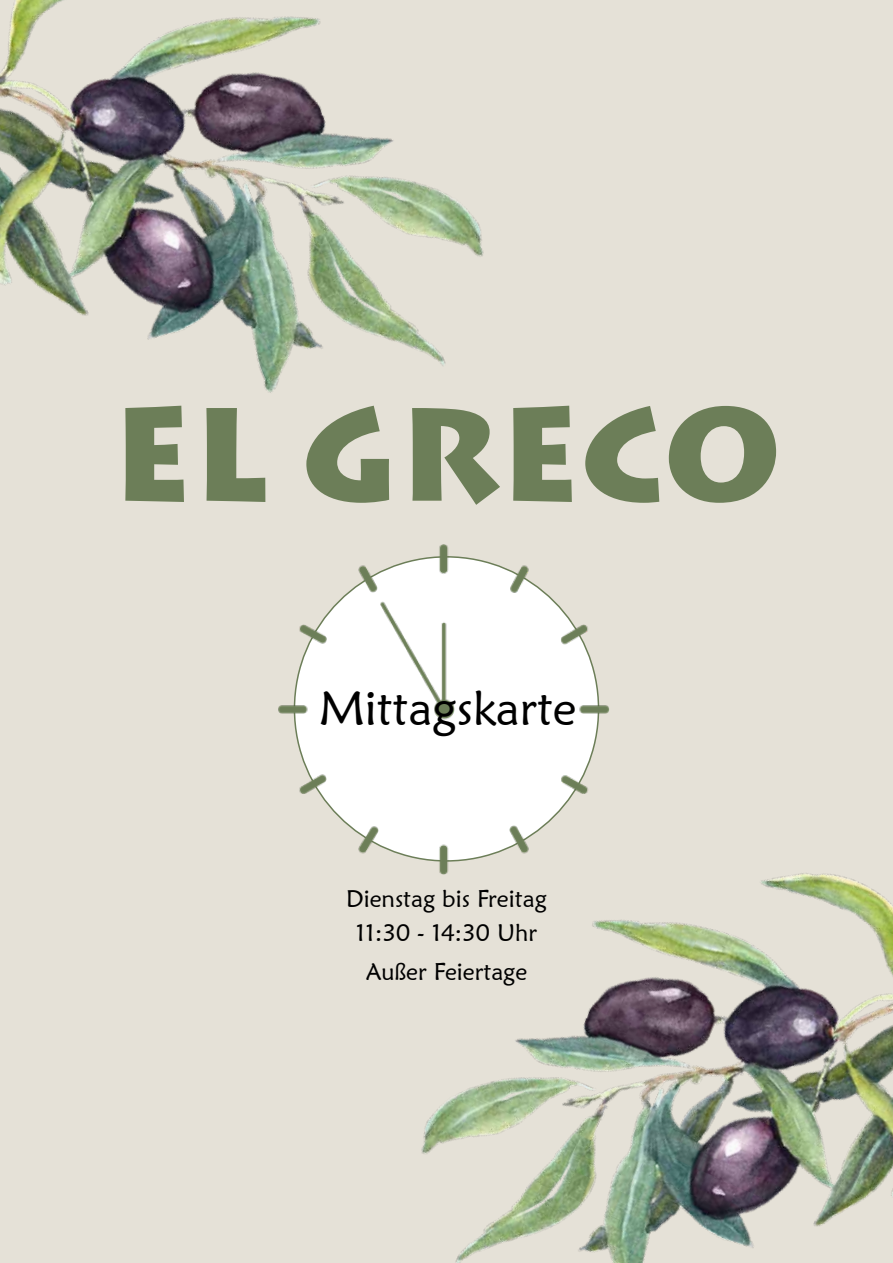
<style>
.page{position:relative;width:893px;height:1263px;background:#e5e1d7}
.page>*{position:absolute;margin:0;border:0;box-sizing:border-box;transform-origin:0 0}
.t1{font:900 130.5px "Lithos Pro";color:#6c7e58}
.t2{font:48px "Maiandra GD";color:#000}
.t3{font:24px/34px "Maiandra GD";color:#000;text-align:center}
</style>
<div class="page">
<img style="left:0;top:0;width:484px;height:393px">
<img style="left:421px;top:873px;width:472px;height:390px">
<img style="left:278px;top:544px;width:331px;height:330px">
<h1 class="t1" style="left:112px;top:374px;width:671px">EL GRECO</h1>
<h2 class="t2" style="left:319px;top:679px;width:259px">Mittagskarte</h2>
<p class="t3" style="left:346px;top:882px;width:202px">Dienstag bis Freitag<br>11:30 - 14:30 Uhr</p>
<p class="t3" style="left:366px;top:954px;width:163px">Außer Feiertage</p>
</div>
